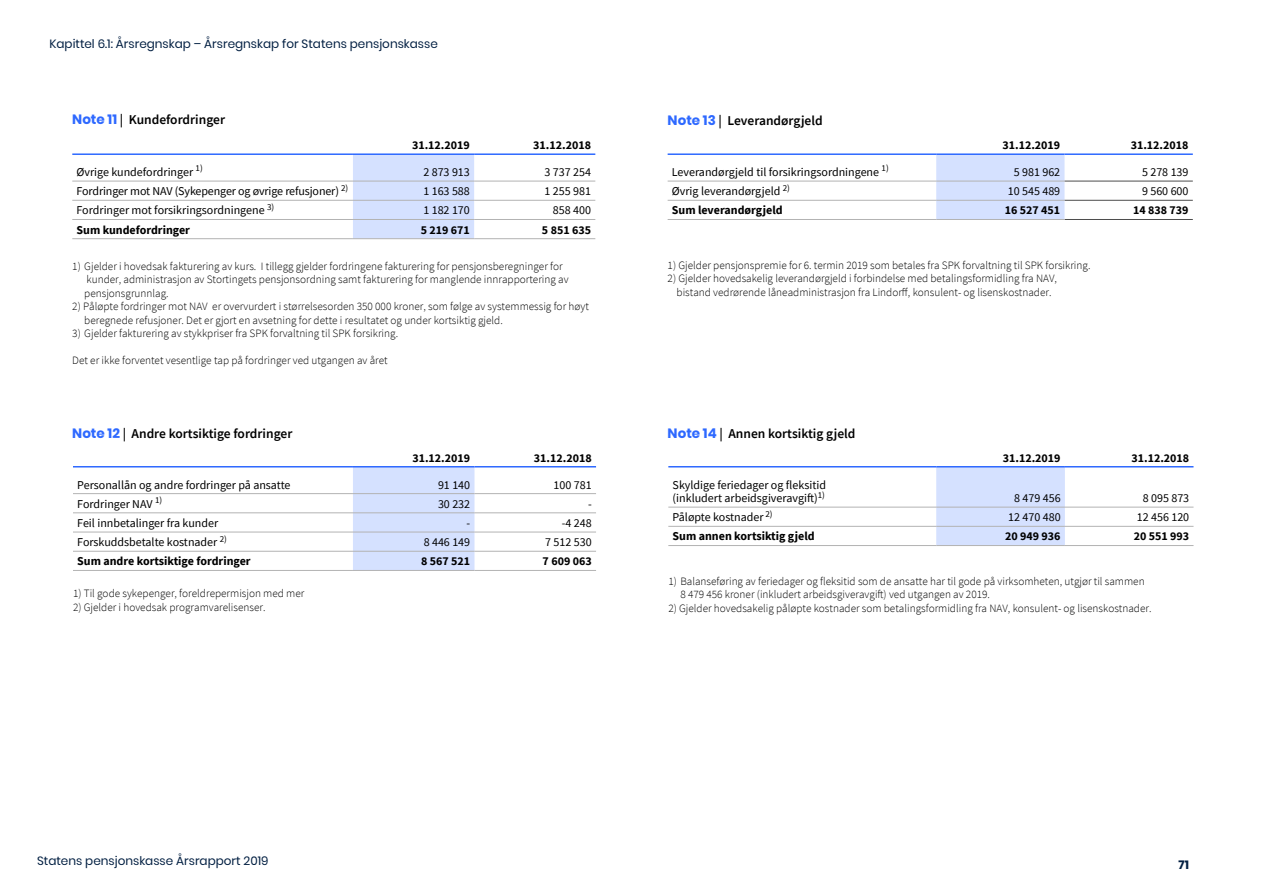
<style>
.page{position:relative;width:1263px;height:893px;background:#fff}
.page>*{position:absolute;margin:0;border:0;box-sizing:border-box;transform-origin:0 0}
.t1{font:600 13.5px "Source Sans Pro";color:#000}
.t2{font:12px/13.5px "Source Sans Pro";color:#000}
.t3{font:700 12px "Source Sans Pro";color:#000}
.t4{font:12px "Poppins";color:#011e41}
.t5{font:700 12px "Poppins";color:#011e41}
.t6{font:300 11.25px/13.5px "Source Sans Pro";color:#000}
.s1{font-family:"Poppins";font-weight:700;color:#2e69ff}
</style>
<div class="page">
<div style="left:353px;top:155px;width:121px;height:83px;background:#d5e1ff"></div>
<hr style="left:72px;top:153px;width:281px;height:2px;background:#2e69ff">
<hr style="left:353px;top:153px;width:121px;height:2px;background:#2e69ff">
<hr style="left:474px;top:153px;width:121px;height:2px;background:#2e69ff">
<hr style="left:72px;top:181px;width:281px;height:1px;background:#b3b3b3">
<hr style="left:353px;top:181px;width:121px;height:1px;background:#b3b3b3">
<hr style="left:474px;top:181px;width:121px;height:1px;background:#b3b3b3">
<hr style="left:72px;top:200px;width:281px;height:1px;background:#b3b3b3">
<hr style="left:353px;top:200px;width:121px;height:1px;background:#b3b3b3">
<hr style="left:474px;top:200px;width:121px;height:1px;background:#b3b3b3">
<hr style="left:72px;top:219px;width:281px;height:1px;background:#b3b3b3">
<hr style="left:353px;top:219px;width:121px;height:1px;background:#b3b3b3">
<hr style="left:474px;top:219px;width:121px;height:1px;background:#b3b3b3">
<hr style="left:72px;top:238px;width:281px;height:1px;background:#b3b3b3">
<hr style="left:353px;top:238px;width:121px;height:1px;background:#b3b3b3">
<hr style="left:474px;top:238px;width:121px;height:1px;background:#b3b3b3">
<div style="left:936px;top:467px;width:129px;height:78px;background:#d5e1ff"></div>
<hr style="left:668px;top:466px;width:268px;height:1px;background:#2e69ff">
<hr style="left:936px;top:466px;width:129px;height:1px;background:#2e69ff">
<hr style="left:1065px;top:466px;width:128px;height:1px;background:#2e69ff">
<hr style="left:668px;top:507px;width:268px;height:1px;background:#b3b3b3">
<hr style="left:936px;top:507px;width:129px;height:1px;background:#b3b3b3">
<hr style="left:1065px;top:507px;width:128px;height:1px;background:#b3b3b3">
<hr style="left:668px;top:526px;width:268px;height:1px;background:#b3b3b3">
<hr style="left:936px;top:526px;width:129px;height:1px;background:#b3b3b3">
<hr style="left:1065px;top:526px;width:128px;height:1px;background:#b3b3b3">
<hr style="left:668px;top:545px;width:268px;height:1px;background:#b3b3b3">
<hr style="left:936px;top:545px;width:129px;height:1px;background:#b3b3b3">
<hr style="left:1065px;top:545px;width:128px;height:1px;background:#b3b3b3">
<div style="left:353px;top:467px;width:121px;height:103px;background:#d5e1ff"></div>
<hr style="left:73px;top:466px;width:280px;height:1px;background:#2e69ff">
<hr style="left:353px;top:466px;width:121px;height:1px;background:#2e69ff">
<hr style="left:474px;top:466px;width:122px;height:1px;background:#2e69ff">
<hr style="left:73px;top:493px;width:280px;height:1px;background:#b3b3b3">
<hr style="left:353px;top:493px;width:121px;height:1px;background:#b3b3b3">
<hr style="left:474px;top:493px;width:122px;height:1px;background:#b3b3b3">
<hr style="left:73px;top:513px;width:280px;height:1px;background:#b3b3b3">
<hr style="left:353px;top:513px;width:121px;height:1px;background:#b3b3b3">
<hr style="left:474px;top:513px;width:122px;height:1px;background:#b3b3b3">
<hr style="left:73px;top:532px;width:280px;height:1px;background:#b3b3b3">
<hr style="left:353px;top:532px;width:121px;height:1px;background:#b3b3b3">
<hr style="left:474px;top:532px;width:122px;height:1px;background:#b3b3b3">
<hr style="left:73px;top:551px;width:280px;height:1px;background:#b3b3b3">
<hr style="left:353px;top:551px;width:121px;height:1px;background:#b3b3b3">
<hr style="left:474px;top:551px;width:122px;height:1px;background:#b3b3b3">
<hr style="left:73px;top:570px;width:280px;height:1px;background:#b3b3b3">
<hr style="left:353px;top:570px;width:121px;height:1px;background:#b3b3b3">
<hr style="left:474px;top:570px;width:122px;height:1px;background:#b3b3b3">
<div style="left:936px;top:155px;width:128px;height:64px;background:#d5e1ff"></div>
<hr style="left:1064px;top:181px;width:129px;height:1px;background:#4d4d4d">
<hr style="left:1064px;top:200px;width:129px;height:1px;background:#4d4d4d">
<hr style="left:1064px;top:219px;width:129px;height:1px;background:#4d4d4d">
<hr style="left:668px;top:153px;width:268px;height:2px;background:#2e69ff">
<hr style="left:936px;top:153px;width:128px;height:2px;background:#2e69ff">
<hr style="left:1064px;top:153px;width:129px;height:2px;background:#2e69ff">
<hr style="left:668px;top:181px;width:268px;height:1px;background:#b3b3b3">
<hr style="left:936px;top:181px;width:128px;height:1px;background:#b3b3b3">
<hr style="left:668px;top:200px;width:268px;height:1px;background:#b3b3b3">
<hr style="left:936px;top:200px;width:128px;height:1px;background:#b3b3b3">
<hr style="left:668px;top:219px;width:268px;height:1px;background:#b3b3b3">
<hr style="left:936px;top:219px;width:128px;height:1px;background:#b3b3b3">
<p class="t4" style="left:49px;top:37px;width:390px">Kapittel 6.1: Årsregnskap – Årsregnskap for Statens pensjonskasse</p>
<p class="t1" style="left:72px;top:111px;width:154px"><span class="s1">Note 11</span> | Kundefordringer</p>
<p class="t1" style="left:668px;top:111px;width:157px"><span class="s1">Note 13</span> | Leverandørgjeld</p>
<p class="t3" style="left:412px;top:137px;width:59px">31.12.2019</p>
<p class="t3" style="left:533px;top:137px;width:59px">31.12.2018</p>
<p class="t3" style="left:1002px;top:137px;width:59px">31.12.2019</p>
<p class="t3" style="left:1131px;top:137px;width:59px">31.12.2018</p>
<p class="t2" style="left:77px;top:165px;width:128px">Øvrige kundefordringer <sup>1)</sup></p>
<p class="t2" style="left:423px;top:165px;width:48px">2 873 913</p>
<p class="t2" style="left:544px;top:165px;width:48px">3 737 254</p>
<p class="t2" style="left:77px;top:184px;width:273px">Fordringer mot NAV (Sykepenger og øvrige refusjoner) <sup>2)</sup></p>
<p class="t2" style="left:423px;top:184px;width:48px">1 163 588</p>
<p class="t2" style="left:544px;top:184px;width:48px">1 255 981</p>
<p class="t2" style="left:77px;top:204px;width:199px">Fordringer mot forsikringsordningene <sup>3)</sup></p>
<p class="t2" style="left:423px;top:204px;width:48px">1 182 170</p>
<p class="t2" style="left:553px;top:204px;width:40px">858 400</p>
<p class="t3" style="left:77px;top:221px;width:115px">Sum kundefordringer</p>
<p class="t3" style="left:421px;top:221px;width:51px">5 219 671</p>
<p class="t3" style="left:542px;top:221px;width:51px">5 851 635</p>
<p class="t6" style="left:84px;top:259px;width:486px;text-indent:-12px">1) Gjelder i hovedsak fakturering av kurs. I tillegg gjelder fordringene fakturering for pensjonsberegninger for kunder, administrasjon av Stortingets pensjonsordning samt fakturering for manglende innrapportering av pensjonsgrunnlag.</p>
<p class="t6" style="left:84px;top:300px;width:506px;text-indent:-12px">2) Påløpte fordringer mot NAV er overvurdert i størrelsesorden 350 000 kroner, som følge av systemmessig for høyt beregnede refusjoner. Det er gjort en avsetning for dette i resultatet og under kortsiktig gjeld.</p>
<p class="t6" style="left:72px;top:327px;width:327px">3) Gjelder fakturering av stykkpriser fra SPK forvaltning til SPK forsikring.</p>
<p class="t6" style="left:72px;top:354px;width:317px">Det er ikke forventet vesentlige tap på fordringer ved utgangen av året</p>
<p class="t2" style="left:672px;top:165px;width:218px">Leverandørgjeld til forsikringsordningene <sup>1)</sup></p>
<p class="t2" style="left:1014px;top:165px;width:48px">5 981 962</p>
<p class="t2" style="left:1142px;top:165px;width:48px">5 278 139</p>
<p class="t2" style="left:672px;top:184px;width:120px">Øvrig leverandørgjeld <sup>2)</sup></p>
<p class="t2" style="left:1008px;top:184px;width:54px">10 545 489</p>
<p class="t2" style="left:1142px;top:184px;width:48px">9 560 600</p>
<p class="t3" style="left:672px;top:202px;width:112px">Sum leverandørgjeld</p>
<p class="t3" style="left:1005px;top:202px;width:57px">16 527 451</p>
<p class="t3" style="left:1133px;top:202px;width:57px">14 838 739</p>
<p class="t6" style="left:668px;top:258px;width:424px">1) Gjelder pensjonspremie for 6. termin 2019 som betales fra SPK forvaltning til SPK forsikring.</p>
<p class="t6" style="left:668px;top:272px;width:391px;text-align:center">2) Gjelder hovedsakelig leverandørgjeld i forbindelse med betalingsformidling fra NAV, bistand vedrørende låneadministrasjon fra Lindorff, konsulent- og lisenskostnader.</p>
<p class="t1" style="left:72px;top:425px;width:222px"><span class="s1">Note 12</span> | Andre kortsiktige fordringer</p>
<p class="t1" style="left:668px;top:425px;width:189px"><span class="s1">Note 14</span> | Annen kortsiktig gjeld</p>
<p class="t3" style="left:412px;top:450px;width:59px">31.12.2019</p>
<p class="t3" style="left:534px;top:450px;width:59px">31.12.2018</p>
<p class="t3" style="left:1003px;top:450px;width:59px">31.12.2019</p>
<p class="t3" style="left:1131px;top:450px;width:59px">31.12.2018</p>
<p class="t2" style="left:77px;top:478px;width:215px">Personallån og andre fordringer på ansatte</p>
<p class="t2" style="left:438px;top:478px;width:34px">91 140</p>
<p class="t2" style="left:554px;top:478px;width:40px">100 781</p>
<p class="t2" style="left:77px;top:497px;width:86px">Fordringer NAV <sup>1)</sup></p>
<p class="t2" style="left:438px;top:497px;width:34px">30 232</p>
<p class="t2" style="left:588px;top:497px;width:5px">-</p>
<p class="t2" style="left:77px;top:516px;width:142px">Feil innbetalinger fra kunder</p>
<p class="t2" style="left:466px;top:516px;width:5px">-</p>
<p class="t2" style="left:562px;top:516px;width:31px">-4 248</p>
<p class="t2" style="left:77px;top:535px;width:151px">Forskuddsbetalte kostnader <sup>2)</sup></p>
<p class="t2" style="left:424px;top:535px;width:48px">8 446 149</p>
<p class="t2" style="left:545px;top:535px;width:48px">7 512 530</p>
<p class="t3" style="left:77px;top:553px;width:175px">Sum andre kortsiktige fordringer</p>
<p class="t3" style="left:421px;top:553px;width:51px">8 567 521</p>
<p class="t3" style="left:543px;top:553px;width:51px">7 609 063</p>
<p class="t6" style="left:73px;top:587px;width:233px">1) Til gode sykepenger, foreldrepermisjon med mer</p>
<p class="t6" style="left:73px;top:600px;width:194px">2) Gjelder i hovedsak programvarelisenser.</p>
<p class="t2" style="left:673px;top:478px;width:155px">Skyldige feriedager og fleksitid (inkludert arbeidsgiveravgift)<sup>1)</sup></p>
<p class="t2" style="left:1014px;top:491px;width:48px">8 479 456</p>
<p class="t2" style="left:1143px;top:491px;width:48px">8 095 873</p>
<p class="t2" style="left:673px;top:510px;width:102px">Påløpte kostnader <sup>2)</sup></p>
<p class="t2" style="left:1008px;top:510px;width:54px">12 470 480</p>
<p class="t2" style="left:1137px;top:510px;width:54px">12 456 120</p>
<p class="t3" style="left:673px;top:528px;width:144px">Sum annen kortsiktig gjeld</p>
<p class="t3" style="left:1005px;top:528px;width:57px">20 949 936</p>
<p class="t3" style="left:1134px;top:528px;width:57px">20 551 993</p>
<p class="t6" style="left:680px;top:574px;width:466px;text-indent:-12px">1) Balanseføring av feriedager og fleksitid som de ansatte har til gode på virksomheten, utgjør til sammen<br>8 479 456 kroner (inkludert arbeidsgiveravgift) ved utgangen av 2019.</p>
<p class="t6" style="left:668px;top:601px;width:485px">2) Gjelder hovedsakelig påløpte kostnader som betalingsformidling fra NAV, konsulent- og lisenskostnader.</p>
<p class="t4" style="left:37px;top:854px;width:233px">Statens pensjonskasse Årsrapport 2019</p>
<p class="t5" style="left:1179px;top:857px;width:12px">71</p>
</div>
